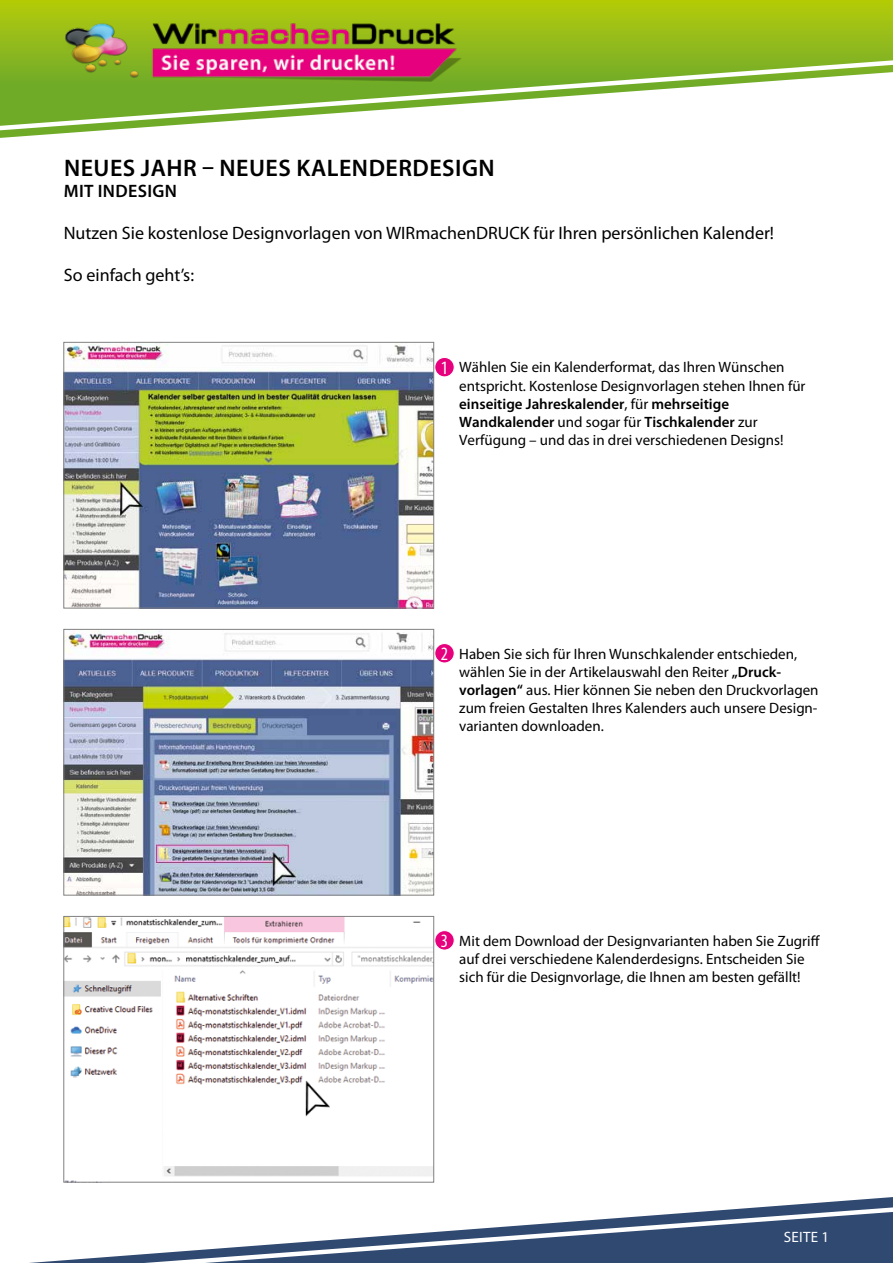
<style>
.page{position:relative;width:893px;height:1263px;background:#fff}
.page>*{position:absolute;margin:0;border:0;box-sizing:border-box;transform-origin:0 0}
.t1{font:600 24px "Myriad Pro";letter-spacing:.02em;color:#000}
.t2{font:condensed 18.9px "Myriad Pro";color:#fff}
.t3{font:18px "Myriad Pro";color:#000}
.t4{font:600 18px "Myriad Pro";letter-spacing:.02em;color:#000}
.t5{font:15px/18px "Myriad Pro";color:#000}
.t6{font:15px "Myriad Pro";letter-spacing:.02em;color:#fff}
.s1{font-weight:600}
</style>
<div class="page">
<svg style="left:0;top:0;width:893px;height:138px"></svg>
<svg style="left:0;top:54px;width:893px;height:83px"></svg>
<img style="left:64px;top:21px;width:399px;height:62px">
<svg style="left:29px;top:1201px;width:864px;height:62px"></svg>
<div style="left:435px;top:357px;width:19px;height:20px;background:#e6007d;border-radius:50%"></div>
<div style="left:434px;top:357px;width:21px;height:20px;border:1px solid #fff;border-radius:50%"></div>
<div style="left:435px;top:643px;width:19px;height:20px;background:#e6007d;border-radius:50%"></div>
<div style="left:434px;top:643px;width:21px;height:20px;border:1px solid #fff;border-radius:50%"></div>
<div style="left:435px;top:931px;width:19px;height:19px;background:#e6007d;border-radius:50%"></div>
<div style="left:434px;top:930px;width:21px;height:20px;border:1px solid #fff;border-radius:50%"></div>
<img style="left:65px;top:918px;width:367px;height:259px">
<div style="left:63px;top:916px;width:371px;height:266px;border:1px solid #818181"></div>
<img style="left:65px;top:631px;width:367px;height:262px">
<div style="left:63px;top:629px;width:371px;height:266px;border:1px solid #818181"></div>
<img style="left:65px;top:344px;width:367px;height:262px">
<div style="left:63px;top:342px;width:371px;height:266px;border:1px solid #818181"></div>
<h1 class="t1" style="left:64px;top:153px;width:432px">NEUES JAHR – NEUES KALENDERDESIGN</h1>
<p class="t4" style="left:64px;top:180px;width:115px">MIT INDESIGN</p>
<p class="t3" style="left:64px;top:222px;width:712px">Nutzen Sie kostenlose Designvorlagen von WIRmachenDRUCK für Ihren persönlichen Kalender!</p>
<p class="t3" style="left:64px;top:264px;width:132px">So einfach geht’s:</p>
<p class="t2" style="left:441px;top:357px;width:9px">1</p>
<p class="t5" style="left:459px;top:358px;width:348px">Wählen Sie ein Kalenderformat, das Ihren Wünschen entspricht. Kostenlose Designvorlagen stehen Ihnen für <span class="s1">einseitige Jahreskalender</span>, für <span class="s1">mehrseitige Wandkalender</span> und sogar für <span class="s1">Tischkalender</span> zur Verfügung – und das in drei verschiedenen Designs!</p>
<p class="t2" style="left:441px;top:643px;width:9px">2</p>
<p class="t5" style="left:459px;top:644px;width:361px">Haben Sie sich für Ihren Wunschkalender entschieden, wählen Sie in der Artikelauswahl den Reiter <span class="s1">„Druck&shy;vorlagen“</span> aus. Hier können Sie neben den Druckvorlagen zum freien Gestalten Ihres Kalenders auch unsere Design&shy;varianten downloaden.</p>
<p class="t2" style="left:441px;top:930px;width:9px">3</p>
<p class="t5" style="left:459px;top:931px;width:362px">Mit dem Download der Designvarianten haben Sie Zugriff auf drei verschiedene Kalenderdesigns. Entscheiden Sie sich für die Designvorlage, die Ihnen am besten gefällt!</p>
<p class="t6" style="left:784px;top:1227px;width:47px">SEITE 1</p>
</div>
